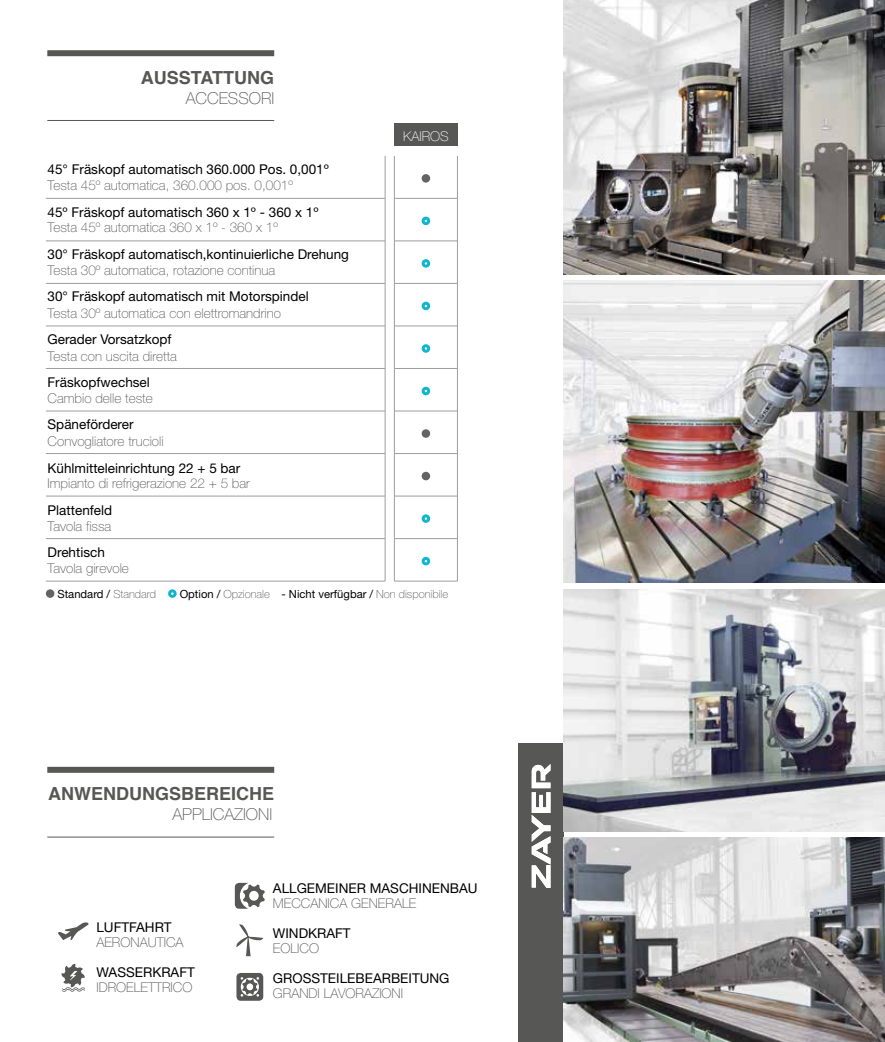
<style>
.page{position:relative;width:885px;height:1042px;background:#fff}
.page>*{position:absolute;margin:0;border:0;box-sizing:border-box;transform-origin:0 0}
.t1{font:700 18px "Helvetica";color:#575756}
.t2{font:100 16.5px "Helvetica Neue";color:#575756}
.t3{font:13.5px "Helvetica Neue LT Std";color:#000}
.t4{font:100 13.5px "Helvetica Neue";color:#575756}
.t5{font:100 13.5px "Helvetica Neue";color:#fff}
.t6{font:11.25px "Helvetica Neue LT Std";color:#000}
.s1{font-family:"Helvetica Neue";font-weight:100;color:#575756}
</style>
<div class="page">
<div style="left:46px;top:589px;width:8px;height:9px;background:#646363;border-radius:50%"></div>
<div style="left:168px;top:589px;width:9px;height:9px;border:3px solid #0fb6cc;border-radius:50%"></div>
<div style="left:518px;top:744px;width:45px;height:298px;background:#575756"></div>
<svg style="left:531px;top:764px;width:19px;height:124px"></svg>
<hr style="left:47px;top:120px;width:227px;height:1px;background:#575756">
<div style="left:47px;top:50px;width:227px;height:6px;background:#575756"></div>
<hr style="left:47px;top:836px;width:227px;height:1px;background:#575756">
<div style="left:47px;top:767px;width:227px;height:6px;background:#575756"></div>
<svg style="left:235px;top:883px;width:30px;height:25px"></svg>
<div style="left:236px;top:973px;width:27px;height:28px;background:#575756;border-radius:4px"></div>
<svg style="left:240px;top:977px;width:19px;height:19px"></svg>
<svg style="left:236px;top:924px;width:28px;height:32px"></svg>
<svg style="left:61px;top:964px;width:24px;height:27px"></svg>
<svg style="left:58px;top:922px;width:31px;height:18px"></svg>
<img style="left:563px;top:0;width:321px;height:274px">
<img style="left:563px;top:589px;width:321px;height:242px">
<img style="left:563px;top:837px;width:321px;height:205px">
<img style="left:563px;top:281px;width:321px;height:301px">
<div style="left:394px;top:123px;width:63px;height:23px;background:#575756"></div>
<svg style="left:46px;top:156px;width:339px;height:425px"></svg>
<hr style="left:385px;top:156px;width:1px;height:42px;background:#9d9d9c">
<hr style="left:46px;top:198px;width:339px;height:1px;background:#9d9d9c">
<hr style="left:385px;top:198px;width:1px;height:43px;background:#9d9d9c">
<hr style="left:46px;top:241px;width:339px;height:1px;background:#9d9d9c">
<hr style="left:385px;top:241px;width:1px;height:42px;background:#9d9d9c">
<hr style="left:46px;top:283px;width:339px;height:1px;background:#9d9d9c">
<hr style="left:385px;top:283px;width:1px;height:43px;background:#9d9d9c">
<hr style="left:46px;top:326px;width:339px;height:1px;background:#9d9d9c">
<hr style="left:385px;top:326px;width:1px;height:42px;background:#9d9d9c">
<hr style="left:46px;top:368px;width:339px;height:1px;background:#9d9d9c">
<hr style="left:385px;top:368px;width:1px;height:43px;background:#9d9d9c">
<hr style="left:46px;top:411px;width:339px;height:1px;background:#9d9d9c">
<hr style="left:385px;top:411px;width:1px;height:42px;background:#9d9d9c">
<hr style="left:46px;top:453px;width:339px;height:1px;background:#9d9d9c">
<hr style="left:385px;top:453px;width:1px;height:43px;background:#9d9d9c">
<hr style="left:46px;top:496px;width:339px;height:1px;background:#9d9d9c">
<hr style="left:385px;top:496px;width:1px;height:42px;background:#9d9d9c">
<hr style="left:46px;top:538px;width:339px;height:1px;background:#9d9d9c">
<hr style="left:385px;top:539px;width:1px;height:42px;background:#9d9d9c">
<hr style="left:46px;top:581px;width:339px;height:1px;background:#9d9d9c">
<svg style="left:395px;top:174px;width:62px;height:407px"></svg>
<hr style="left:394px;top:198px;width:63px;height:1px;background:#9d9d9c">
<hr style="left:394px;top:241px;width:63px;height:1px;background:#9d9d9c">
<hr style="left:394px;top:283px;width:63px;height:1px;background:#9d9d9c">
<hr style="left:394px;top:326px;width:63px;height:1px;background:#9d9d9c">
<hr style="left:394px;top:368px;width:63px;height:1px;background:#9d9d9c">
<hr style="left:394px;top:411px;width:63px;height:1px;background:#9d9d9c">
<hr style="left:394px;top:453px;width:63px;height:1px;background:#9d9d9c">
<hr style="left:394px;top:496px;width:63px;height:1px;background:#9d9d9c">
<hr style="left:394px;top:538px;width:63px;height:1px;background:#9d9d9c">
<hr style="left:394px;top:581px;width:63px;height:1px;background:#9d9d9c">
<hr style="left:394px;top:156px;width:1px;height:42px;background:#9d9d9c">
<hr style="left:457px;top:156px;width:1px;height:42px;background:#9d9d9c">
<hr style="left:394px;top:198px;width:1px;height:43px;background:#9d9d9c">
<hr style="left:457px;top:198px;width:1px;height:43px;background:#9d9d9c">
<hr style="left:394px;top:241px;width:1px;height:42px;background:#9d9d9c">
<hr style="left:457px;top:241px;width:1px;height:42px;background:#9d9d9c">
<hr style="left:394px;top:283px;width:1px;height:43px;background:#9d9d9c">
<hr style="left:457px;top:283px;width:1px;height:43px;background:#9d9d9c">
<hr style="left:394px;top:326px;width:1px;height:42px;background:#9d9d9c">
<hr style="left:457px;top:326px;width:1px;height:42px;background:#9d9d9c">
<hr style="left:394px;top:368px;width:1px;height:43px;background:#9d9d9c">
<hr style="left:457px;top:368px;width:1px;height:43px;background:#9d9d9c">
<hr style="left:394px;top:411px;width:1px;height:42px;background:#9d9d9c">
<hr style="left:457px;top:411px;width:1px;height:42px;background:#9d9d9c">
<hr style="left:394px;top:453px;width:1px;height:43px;background:#9d9d9c">
<hr style="left:457px;top:453px;width:1px;height:43px;background:#9d9d9c">
<hr style="left:394px;top:496px;width:1px;height:42px;background:#9d9d9c">
<hr style="left:457px;top:496px;width:1px;height:42px;background:#9d9d9c">
<hr style="left:394px;top:538px;width:1px;height:43px;background:#9d9d9c">
<hr style="left:457px;top:538px;width:1px;height:43px;background:#9d9d9c">
<div style="left:421px;top:174px;width:9px;height:9px;background:#646363;border-radius:50%"></div>
<div style="left:421px;top:217px;width:9px;height:8px;border:3px solid #0fb6cc;border-radius:50%"></div>
<div style="left:421px;top:259px;width:9px;height:9px;border:3px solid #0fb6cc;border-radius:50%"></div>
<div style="left:421px;top:302px;width:9px;height:8px;border:3px solid #0fb6cc;border-radius:50%"></div>
<div style="left:421px;top:344px;width:9px;height:9px;border:3px solid #0fb6cc;border-radius:50%"></div>
<div style="left:421px;top:387px;width:9px;height:8px;border:3px solid #0fb6cc;border-radius:50%"></div>
<svg style="left:421px;top:429px;width:9px;height:9px"></svg>
<div style="left:421px;top:472px;width:9px;height:8px;background:#646363;border-radius:50%"></div>
<div style="left:421px;top:514px;width:9px;height:9px;border:3px solid #0fb6cc;border-radius:50%"></div>
<div style="left:421px;top:557px;width:9px;height:8px;border:3px solid #0fb6cc;border-radius:50%"></div>
<h1 class="t1" style="left:141px;top:63px;width:135px">AUSSTATTUNG</h1>
<p class="t2" style="left:186px;top:88px;width:90px">ACCESSORI</p>
<p class="t3" style="left:48px;top:161px;width:283px">45° Fräskopf automatisch 360.000 Pos. 0,001º</p>
<p class="t4" style="left:48px;top:178px;width:247px">Testa 45º automatica, 360.000 pos. 0,001º</p>
<p class="t3" style="left:48px;top:205px;width:272px">45º Fräskopf automatisch 360 x 1º - 360 x 1º</p>
<p class="t4" style="left:48px;top:220px;width:232px">Testa 45º automatica 360 x 1º - 360 x 1º</p>
<p class="t3" style="left:48px;top:246px;width:303px">30° Fräskopf automatisch,kontinuierliche Drehung</p>
<p class="t4" style="left:48px;top:263px;width:229px">Testa 30º automatica, rotazione continua</p>
<p class="t3" style="left:48px;top:288px;width:262px">30° Fräskopf automatisch mit Motorspindel</p>
<p class="t4" style="left:48px;top:305px;width:235px">Testa 30º automatica con elettromandrino</p>
<p class="t3" style="left:48px;top:331px;width:125px">Gerader Vorsatzkopf</p>
<p class="t4" style="left:48px;top:348px;width:131px">Testa con uscita diretta</p>
<p class="t3" style="left:48px;top:374px;width:104px">Fräskopfwechsel</p>
<p class="t4" style="left:48px;top:390px;width:107px">Cambio delle teste</p>
<p class="t3" style="left:48px;top:416px;width:88px">Späneförderer</p>
<p class="t4" style="left:48px;top:433px;width:118px">Convogliatore trucioli</p>
<p class="t3" style="left:48px;top:460px;width:194px">Kühlmitteleinrichtung 22 + 5 bar</p>
<p class="t4" style="left:48px;top:475px;width:204px">Impianto di refrigerazione 22 + 5 bar</p>
<p class="t3" style="left:48px;top:502px;width:66px">Plattenfeld</p>
<p class="t4" style="left:48px;top:518px;width:65px">Tavola fissa</p>
<p class="t3" style="left:48px;top:544px;width:59px">Drehtisch</p>
<p class="t4" style="left:48px;top:561px;width:83px">Tavola girevole</p>
<p class="t5" style="left:403px;top:128px;width:47px">KAIROS</p>
<p class="t6" style="left:57px;top:587px;width:100px">Standard / <span class="s1">Standard</span></p>
<p class="t6" style="left:180px;top:587px;width:270px">Option / <span class="s1">Opzionale</span> - Nicht verfügbar / <span class="s1">Non disponibile</span></p>
<h1 class="t1" style="left:48px;top:779px;width:227px">ANWENDUNGSBEREICHE</h1>
<p class="t2" style="left:172px;top:805px;width:101px">APPLICAZIONI</p>
<p class="t3" style="left:96px;top:919px;width:77px">LUFTFAHRT</p>
<p class="t4" style="left:96px;top:934px;width:89px">AERONAUTICA</p>
<p class="t3" style="left:96px;top:964px;width:100px">WASSERKRAFT</p>
<p class="t4" style="left:96px;top:979px;width:97px">IDROELETTRICO</p>
<p class="t3" style="left:273px;top:879px;width:206px">ALLGEMEINER MASCHINENBAU</p>
<p class="t4" style="left:273px;top:895px;width:145px">MECCANICA GENERALE</p>
<p class="t3" style="left:273px;top:924px;width:79px">WINDKRAFT</p>
<p class="t4" style="left:273px;top:940px;width:48px">EOLICO</p>
<p class="t3" style="left:273px;top:969px;width:178px">GROSSTEILEBEARBEITUNG</p>
<p class="t4" style="left:273px;top:985px;width:132px">GRANDI LAVORAZIONI</p>
</div>
